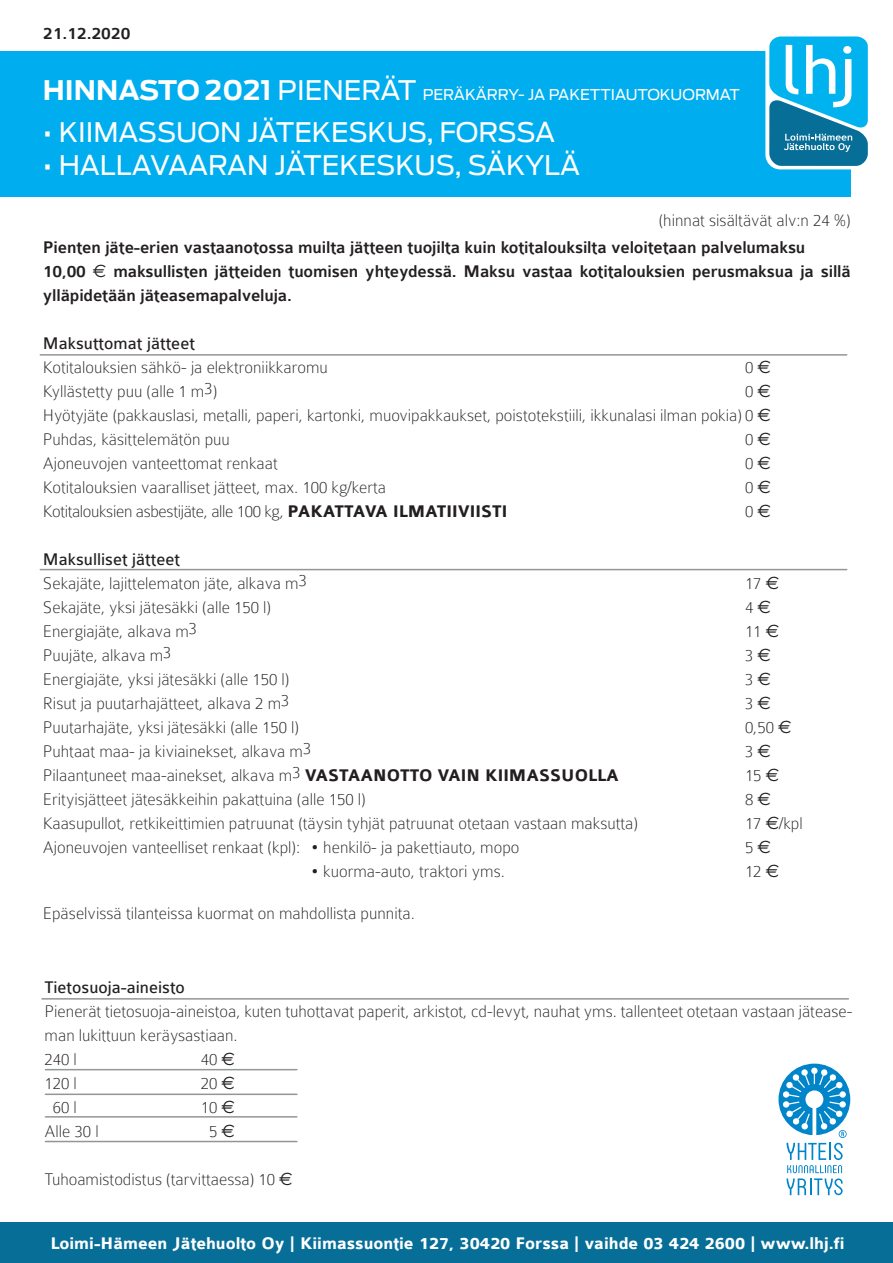
<style>
.page{position:relative;width:893px;height:1263px;background:#fff}
.page>*{position:absolute;margin:0;border:0;box-sizing:border-box;transform-origin:0 0}
.t1{font:27px "Antenna";letter-spacing:-.005em;color:#fff}
.t2{font:100 18px/24px "Colaborate";color:#231f20;text-align:justify}
.t3{font:500 18px/24px "Colaborate";letter-spacing:-.01em;color:#231f20}
.t4{font:700 18px "Colaborate";color:#fff}
.t5{font:100 18px "Colaborate";letter-spacing:-.02em;color:#231f20}
.t6{font:18px "Colaborate";color:#231f20}
.t7{font:15px "Antenna";color:#fff}
.s1{font-weight:700;font-size:27px}
.s2{font-size:27px}
.s3{font-family:"Euro Sans";font-weight:400}
.s4{font-weight:700}
</style>
<div class="page">
<div style="left:0;top:1222px;width:893px;height:41px;background:#076e97"></div>
<div style="left:0;top:52px;width:851px;height:145px;background:#00aeef"></div>
<hr style="left:40px;top:354px;width:807px;height:2px;background:#939598">
<hr style="left:40px;top:569px;width:807px;height:1px;background:#939598">
<hr style="left:45px;top:1069px;width:252px;height:1px;background:#939598">
<hr style="left:45px;top:1093px;width:252px;height:2px;background:#939598">
<hr style="left:45px;top:1116px;width:252px;height:1px;background:#939598">
<hr style="left:45px;top:1141px;width:252px;height:1px;background:#939598">
<hr style="left:42px;top:998px;width:806px;height:1px;background:#939598">
<svg style="left:778px;top:1063px;width:72px;height:132px"></svg>
<div style="left:765px;top:33px;width:107px;height:136px;background:#fff;border-radius:15px"></div>
<svg style="left:769px;top:36px;width:99px;height:130px;background:#32a9d3"></svg>
<p class="t3" style="left:43px;top:21px;width:89px">21.12.2020</p>
<p class="t7" style="left:43px;top:88px;width:698px"><span class="s1">HINNASTO 2021</span> <span class="s2">PIENERÄT</span> PERÄKÄRRY- JA PAKETTIAUTOKUORMAT</p>
<h1 class="t1" style="left:43px;top:121px;width:514px">• KIIMASSUON JÄTEKESKUS, FORSSA</h1>
<h1 class="t1" style="left:43px;top:153px;width:539px">• HALLAVAARAN JÄTEKESKUS, SÄKYLÄ</h1>
<p class="t2" style="left:659px;top:210px;width:194px">(hinnat sisältävät alv:n 24 %)</p>
<p class="t3" style="left:43px;top:234px;width:809px">Pienten jäte-erien vastaanotossa muilta jätteen tuojilta kuin kotitalouksilta veloitetaan palvelumaksu<br>10,00 <span class="s3">€</span> maksullisten jätteiden tuomisen yhteydessä. Maksu vastaa kotitalouksien perusmaksua ja sillä ylläpidetään jäteasemapalveluja.</p>
<p class="t6" style="left:43px;top:334px;width:154px">Maksuttomat jätteet</p>
<p class="t2" style="left:43px;top:356px;width:286px">Kotitalouksien sähkö- ja elektroniikkaromu</p>
<p class="t2" style="left:745px;top:356px;width:27px">0 <span class="s3">€</span></p>
<p class="t2" style="left:43px;top:380px;width:176px">Kyllästetty puu (alle 1 m3)</p>
<p class="t2" style="left:43px;top:380px;width:729px;text-indent:702px">0 <span class="s3">€ </span>Hyötyjäte (pakkauslasi, metalli, paperi, kartonki, muovipakkaukset, poistotekstiili, ikkunalasi ilman pokia) 0 <span class="s3">€ </span>Puhdas, käsittelemätön puu</p>
<p class="t2" style="left:745px;top:428px;width:27px">0 <span class="s3">€</span></p>
<p class="t2" style="left:43px;top:452px;width:236px">Ajoneuvojen vanteettomat renkaat</p>
<p class="t2" style="left:745px;top:452px;width:27px">0 <span class="s3">€</span></p>
<p class="t2" style="left:43px;top:476px;width:345px">Kotitalouksien vaaralliset jätteet, max. 100 kg/kerta</p>
<p class="t2" style="left:745px;top:476px;width:27px">0 <span class="s3">€</span></p>
<p class="t5" style="left:43px;top:505px;width:466px">Kotitalouksien asbestijäte, alle 100 kg, <span class="s4">PAKATTAVA ILMATIIVIISTI</span></p>
<p class="t2" style="left:745px;top:500px;width:27px">0 <span class="s3">€</span></p>
<p class="t6" style="left:43px;top:550px;width:139px">Maksulliset jätteet</p>
<p class="t2" style="left:43px;top:572px;width:266px">Sekajäte, lajittelematon jäte, alkava m3</p>
<p class="t2" style="left:745px;top:572px;width:36px">17 <span class="s3">€</span></p>
<p class="t2" style="left:43px;top:596px;width:230px">Sekajäte, yksi jätesäkki (alle 150 l)</p>
<p class="t2" style="left:745px;top:596px;width:27px">4 <span class="s3">€</span></p>
<p class="t2" style="left:43px;top:620px;width:156px">Energiajäte, alkava m3</p>
<p class="t2" style="left:745px;top:620px;width:36px">11 <span class="s3">€</span></p>
<p class="t2" style="left:43px;top:644px;width:130px">Puujäte, alkava m3</p>
<p class="t2" style="left:745px;top:644px;width:27px">3 <span class="s3">€</span></p>
<p class="t2" style="left:43px;top:668px;width:248px">Energiajäte, yksi jätesäkki (alle 150 l)</p>
<p class="t2" style="left:745px;top:668px;width:27px">3 <span class="s3">€</span></p>
<p class="t2" style="left:43px;top:692px;width:248px">Risut ja puutarhajätteet, alkava 2 m3</p>
<p class="t2" style="left:745px;top:692px;width:27px">3 <span class="s3">€</span></p>
<p class="t2" style="left:43px;top:716px;width:258px">Puutarhajäte, yksi jätesäkki (alle 150 l)</p>
<p class="t2" style="left:745px;top:716px;width:48px">0,50 <span class="s3">€</span></p>
<p class="t2" style="left:43px;top:740px;width:270px">Puhtaat maa- ja kiviainekset, alkava m3</p>
<p class="t2" style="left:745px;top:740px;width:27px">3 <span class="s3">€</span></p>
<p class="t2" style="left:43px;top:764px;width:577px">Pilaantuneet maa-ainekset, alkava m3 <span class="s4">VASTAANOTTO VAIN KIIMASSUOLLA</span></p>
<p class="t2" style="left:745px;top:764px;width:36px">15 <span class="s3">€</span></p>
<p class="t2" style="left:43px;top:788px;width:324px">Erityisjätteet jätesäkkeihin pakattuina (alle 150 l)</p>
<p class="t2" style="left:745px;top:788px;width:27px">8 <span class="s3">€</span></p>
<p class="t2" style="left:43px;top:812px;width:597px">Kaasupullot, retkikeittimien patruunat (täysin tyhjät patruunat otetaan vastaan maksutta)</p>
<p class="t2" style="left:745px;top:812px;width:59px">17 <span class="s3">€</span>/kpl</p>
<p class="t2" style="left:43px;top:836px;width:478px">Ajoneuvojen vanteelliset renkaat (kpl): • henkilö- ja pakettiauto, mopo</p>
<p class="t2" style="left:745px;top:836px;width:27px">5 <span class="s3">€</span></p>
<p class="t2" style="left:311px;top:860px;width:196px">• kuorma-auto, traktori yms.</p>
<p class="t2" style="left:745px;top:860px;width:36px">12 <span class="s3">€</span></p>
<p class="t2" style="left:43px;top:902px;width:373px">Epäselvissä tilanteissa kuormat on mahdollista punnita.</p>
<p class="t6" style="left:45px;top:978px;width:142px">Tietosuoja-aineisto</p>
<p class="t2" style="left:45px;top:1001px;width:809px;text-align:left">Pienerät tietosuoja-aineistoa, kuten tuhottavat paperit, arkistot, cd-levyt, nauhat yms. tallenteet otetaan vastaan jätease&shy;man lukittuun keräysastiaan.<br>240 l</p>
<p class="t2" style="left:201px;top:1049px;width:36px">40 <span class="s3">€</span></p>
<p class="t2" style="left:45px;top:1073px;width:34px">120 l</p>
<p class="t2" style="left:201px;top:1073px;width:36px">20 <span class="s3">€</span></p>
<p class="t2" style="left:53px;top:1097px;width:26px">60 l</p>
<p class="t2" style="left:201px;top:1097px;width:36px">10 <span class="s3">€</span></p>
<p class="t2" style="left:45px;top:1121px;width:56px">Alle 30 l</p>
<p class="t2" style="left:209px;top:1121px;width:27px">5 <span class="s3">€</span></p>
<p class="t2" style="left:45px;top:1169px;width:250px">Tuhoamistodistus (tarvittaessa) 10 <span class="s3">€</span></p>
<p class="t4" style="left:53px;top:1231px;width:796px">Loimi-Hämeen Jätehuolto Oy | Kiimassuontie 127, 30420 Forssa | vaihde 03 424 2600 | www.lhj.fi</p>
<p class="t4" style="left:50px;top:1232px;width:796px">Loimi-Hämeen Jätehuolto Oy | Kiimassuontie 127, 30420 Forssa | vaihde 03 424 2600 | www.lhj.fi</p>
</div>
